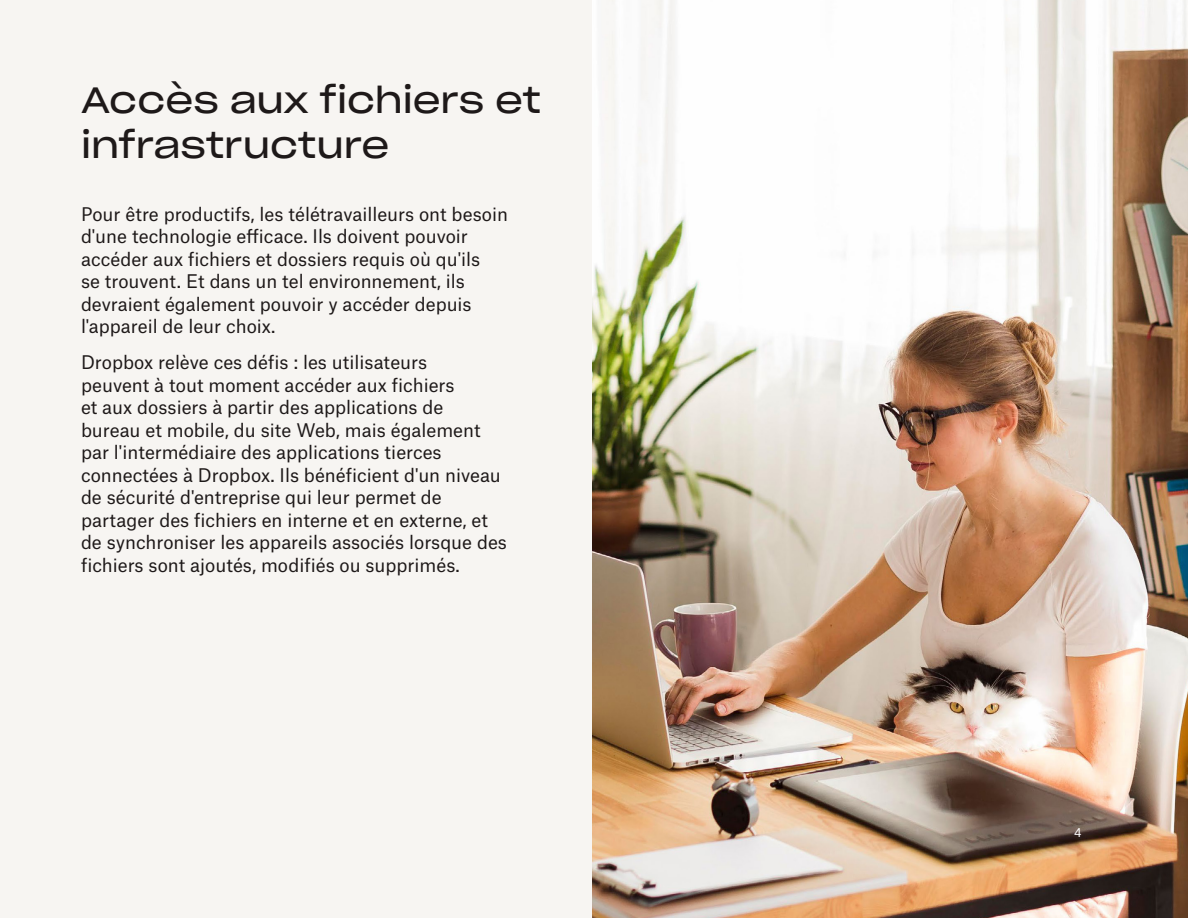
<style>
.page{position:relative;width:1188px;height:918px;background:#f7f5f2}
.page>*{position:absolute;margin:0;border:0;box-sizing:border-box;transform-origin:0 0}
.t1{font:36px/45px "Sharp Grotesk Book 23";color:#1e1919}
.t2{font:18px/22.5px "Atlas Grotesk";color:#1e1919}
.t3{font:12px "Atlas Grotesk";color:#fff}
</style>
<div class="page">
<img style="left:592px;top:0;width:596px;height:918px">
<h1 class="t1" style="left:81px;top:75px;width:462px">Accès aux fichiers et infrastructure</h1>
<p class="t2" style="left:81px;top:200px;width:429px">Pour être productifs, les télétravailleurs ont besoin d'une technologie efficace. Ils doivent pouvoir accéder aux fichiers et dossiers requis où qu'ils<br>se trouvent. Et dans un tel environnement, ils devraient également pouvoir y accéder depuis l'appareil de leur choix.</p>
<p class="t2" style="left:81px;top:349px;width:427px">Dropbox relève ces défis : les utilisateurs<br>peuvent à tout moment accéder aux fichiers<br>et aux dossiers à partir des applications de bureau et mobile, du site Web, mais également par l'intermédiaire des applications tierces connectées à Dropbox. Ils bénéficient d'un niveau de sécurité d'entreprise qui leur permet de partager des fichiers en interne et en externe, et de synchroniser les appareils associés lorsque des fichiers sont ajoutés, modifiés ou supprimés.</p>
<p class="t3" style="left:1074px;top:823px;width:9px">4</p>
</div>
